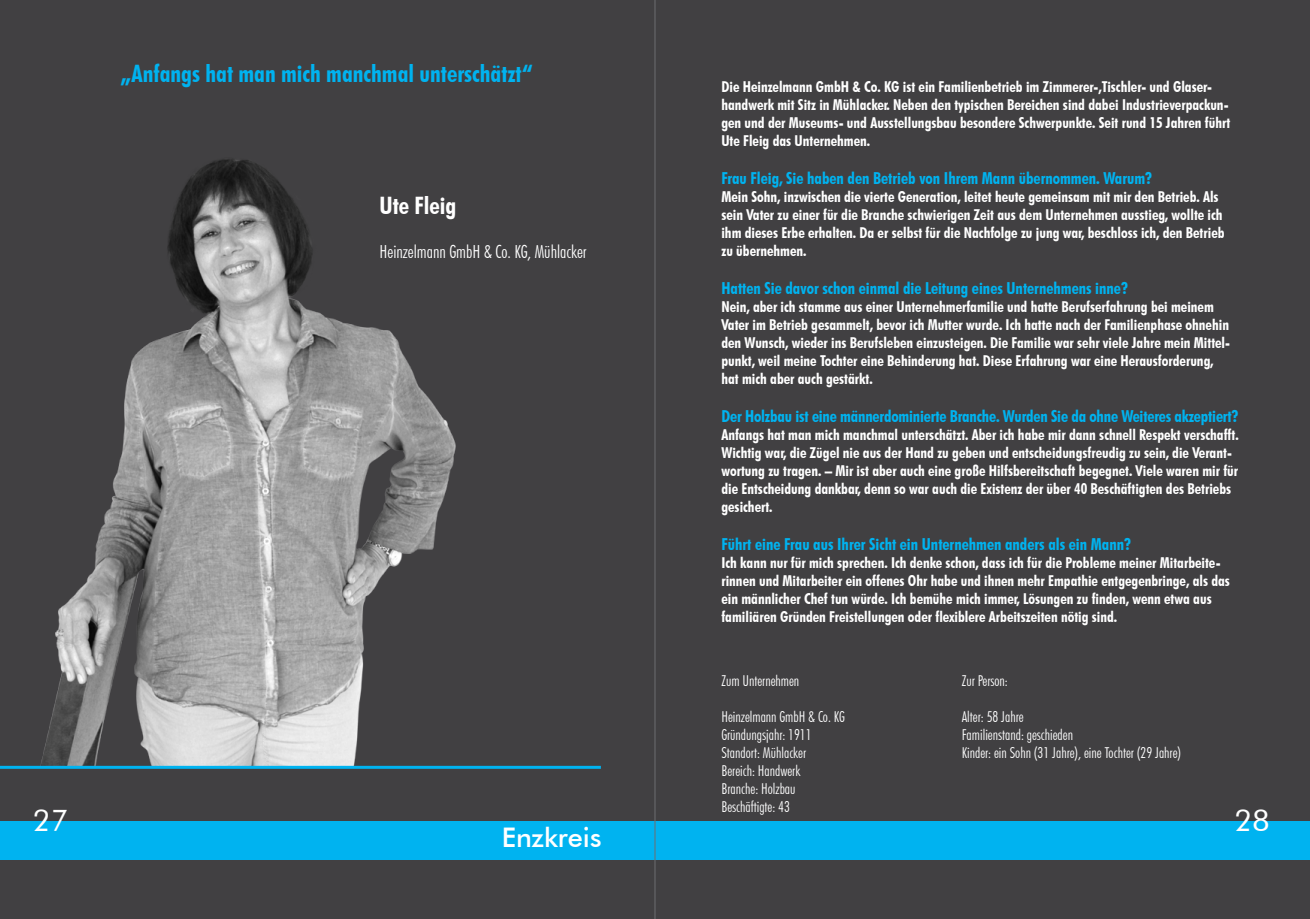
<style>
.page{position:relative;width:1310px;height:919px;background:#fff}
.page>*{position:absolute;margin:0;border:0;box-sizing:border-box;transform-origin:0 0}
.t1{font:30px "Futura BT";color:#fff}
.t2{font:500 27px "Futura BT";color:#fff}
.t3{font:700 condensed 24px "Futura BT";color:#00b3f0}
.t4{font:700 condensed 24px "Futura BT";color:#fff}
.t5{font:300 condensed 18px "Futura BT";color:#fff}
.t6{font:700 condensed 16.5px "Futura BT";color:#00b3f0}
.t7{font:700 condensed 15px/18px "Futura BT";color:#fff}
.t8{font:300 condensed 15px/18px "Futura BT";color:#fff}
</style>
<div class="page">
<div style="left:0;top:0;width:1310px;height:918px;background:#414042"></div>
<div style="left:0;top:821px;width:1310px;height:38px;background:#00b3f0"></div>
<img style="left:40px;top:159px;width:416px;height:606px">
<hr style="left:0;top:765px;width:601px;height:3px;background:#00b3f0">
<hr style="left:655px;top:0;width:1px;height:918px;background:#6d6e71">
<h3 class="t3" style="left:121px;top:59px;width:413px">„Anfangs hat man mich manchmal unterschätzt“</h3>
<h3 class="t4" style="left:379px;top:191px;width:78px">Ute Fleig</h3>
<p class="t5" style="left:379px;top:240px;width:209px">Heinzelmann GmbH &amp; Co. KG, Mühlacker</p>
<p class="t7" style="left:721px;top:78px;width:510px">Die Heinzelmann GmbH &amp; Co. KG ist ein Familienbetrieb im Zimmerer-,Tischler- und Glaser&shy;handwerk mit Sitz in Mühlacker. Neben den typischen Bereichen sind dabei Industrieverpackun&shy;gen und der Museums- und Ausstellungsbau besondere Schwerpunkte. Seit rund 15 Jahren führt Ute Fleig das Unternehmen.</p>
<p class="t6" style="left:721px;top:168px;width:432px">Frau Fleig, Sie haben den Betrieb von Ihrem Mann übernommen. Warum?</p>
<p class="t7" style="left:721px;top:188px;width:504px">Mein Sohn, inzwischen die vierte Generation, leitet heute gemeinsam mit mir den Betrieb. Als sein Vater zu einer für die Branche schwierigen Zeit aus dem Unternehmen ausstieg, wollte ich ihm dieses Erbe erhalten. Da er selbst für die Nachfolge zu jung war, beschloss ich, den Betrieb zu übernehmen.</p>
<p class="t6" style="left:721px;top:278px;width:408px">Hatten Sie davor schon einmal die Leitung eines Unternehmens inne?</p>
<p class="t7" style="left:721px;top:297px;width:510px">Nein, aber ich stamme aus einer Unternehmerfamilie und hatte Berufserfahrung bei meinem Vater im Betrieb gesammelt, bevor ich Mutter wurde. Ich hatte nach der Familienphase ohnehin den Wunsch, wieder ins Berufsleben einzusteigen. Die Familie war sehr viele Jahre mein Mittel&shy;punkt, weil meine Tochter eine Behinderung hat. Diese Erfahrung war eine Herausforderung, hat mich aber auch gestärkt.</p>
<p class="t6" style="left:721px;top:406px;width:519px">Der Holzbau ist eine männerdominierte Branche. Wurden Sie da ohne Weiteres akzeptiert?</p>
<p class="t7" style="left:721px;top:425px;width:519px">Anfangs hat man mich manchmal unterschätzt. Aber ich habe mir dann schnell Respekt verschafft.<br>Wichtig war, die Zügel nie aus der Hand zu geben und entscheidungsfreudig zu sein, die Verant&shy;wortung zu tragen. – Mir ist aber auch eine große Hilfsbereitschaft begegnet. Viele waren mir für die Entscheidung dankbar, denn so war auch die Existenz der über 40 Beschäftigten des Betriebs gesichert.</p>
<p class="t6" style="left:721px;top:533px;width:411px">Führt eine Frau aus Ihrer Sicht ein Unternehmen anders als ein Mann?</p>
<p class="t7" style="left:721px;top:553px;width:510px">Ich kann nur für mich sprechen. Ich denke schon, dass ich für die Probleme meiner Mitarbeite&shy;rinnen und Mitarbeiter ein offenes Ohr habe und ihnen mehr Empathie entgegenbringe, als das ein männlicher Chef tun würde. Ich bemühe mich immer, Lösungen zu finden, wenn etwa aus familiären Gründen Freistellungen oder flexiblere Arbeitszeiten nötig sind.</p>
<p class="t8" style="left:721px;top:671px;width:79px">Zum Unternehmen</p>
<p class="t8" style="left:721px;top:707px;width:125px">Heinzelmann GmbH &amp; Co. KG<br>Gründungsjahr: 1911<br>Standort: Mühlacker<br>Bereich: Handwerk<br>Branche: Holzbau<br>Beschäftigte: 43</p>
<p class="t8" style="left:962px;top:671px;width:48px">Zur Person:</p>
<p class="t8" style="left:962px;top:707px;width:221px">Alter: 58 Jahre<br>Familienstand: geschieden<br>Kinder: ein Sohn (31 Jahre), eine Tochter (29 Jahre)</p>
<h1 class="t1" style="left:33px;top:802px;width:37px">27</h1>
<h1 class="t1" style="left:1234px;top:802px;width:37px">28</h1>
<h2 class="t2" style="left:502px;top:821px;width:101px">Enzkreis</h2>
</div>
